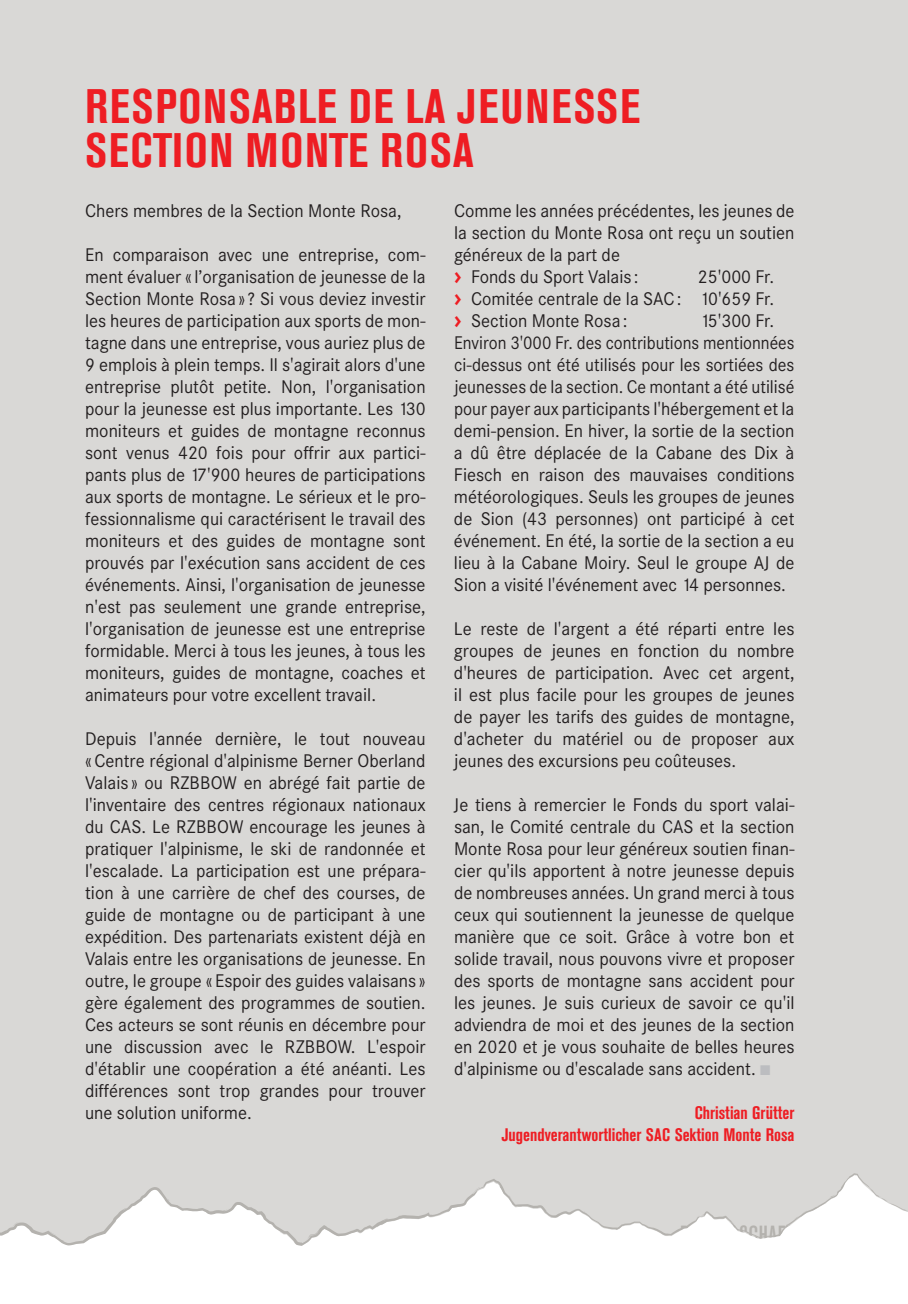
<style>
.page{position:relative;width:908px;height:1304px;background:#fff}
.page>*{position:absolute;margin:0;border:0;box-sizing:border-box;transform-origin:0 0}
.t1{font:700 48px/44px "Akzidenz Grot Con BQ";letter-spacing:.035em;color:#ee1d23}
.t2{font:18px/22px "Corporate SBQ";color:#231f20;text-align:justify}
.t3{font:700 18px/22px "Akzidenz Grot Con BQ";color:#ee1d23;text-align:right}
.s1{font-family:"Meta";font-weight:700;color:#ee1d23}
.s2{color:#bcbdc0}
</style>
<div class="page">
<div style="left:0;top:0;width:907px;height:1260px;background:#d9d8d6"></div>
<svg style="left:0;top:1173px;width:907px;height:87px"></svg>
<svg style="left:645px;top:1225px;width:8px;height:4px"></svg>
<svg style="left:774px;top:1234px;width:6px;height:3px"></svg>
<svg style="left:349px;top:1230px;width:5px;height:4px"></svg>
<svg style="left:200px;top:1210px;width:11px;height:5px"></svg>
<svg style="left:474px;top:1182px;width:16px;height:10px"></svg>
<svg style="left:863px;top:1184px;width:11px;height:10px"></svg>
<svg style="left:825px;top:1194px;width:10px;height:7px"></svg>
<svg style="left:785px;top:1214px;width:16px;height:12px"></svg>
<svg style="left:542px;top:1210px;width:4px;height:4px"></svg>
<svg style="left:166px;top:1198px;width:6px;height:9px"></svg>
<svg style="left:11px;top:1222px;width:8px;height:5px"></svg>
<h1 class="t1" style="left:85px;top:86px;width:556px">RESPONSABLE DE LA JEUNESSE<br>SECTION MONTE ROSA</h1>
<p class="t2" style="left:85px;top:200px;width:318px">Chers membres de la Section Monte Rosa,</p>
<p class="t2" style="left:85px;top:244px;width:342px">En comparaison avec une entreprise, com&shy;ment évaluer « l’organisation de jeunesse de la Section Monte Rosa» ? Si vous deviez investir les heures de participation aux sports de mon&shy;tagne dans une entreprise, vous auriez plus de 9 emplois à plein temps. Il s'agirait alors d'une entreprise plutôt petite. Non, l'organisation pour la jeunesse est plus importante. Les 130 moniteurs et guides de montagne reconnus sont venus 420 fois pour offrir aux partici&shy;pants plus de 17'900 heures de participations aux sports de montagne. Le sérieux et le pro&shy;fessionnalisme qui caractérisent le travail des moniteurs et des guides de montagne sont prouvés par l'exécution sans accident de ces événements. Ainsi, l'organisation de jeunesse n'est pas seulement une grande entreprise, l'organisation de jeunesse est une entreprise formidable. Merci à tous les jeunes, à tous les moniteurs, guides de montagne, coaches et animateurs pour votre excellent travail.</p>
<p class="t2" style="left:85px;top:728px;width:342px">Depuis l'année dernière, le tout nouveau «Centre régional d'alpinisme Berner Oberland Valais » ou RZBBOW en abrégé fait partie de l'inventaire des centres régionaux nationaux du CAS. Le RZBBOW encourage les jeunes à pratiquer l'alpinisme, le ski de randonnée et l'escalade. La participation est une prépara&shy;tion à une carrière de chef des courses, de guide de montagne ou de participant à une expédition. Des partenariats existent déjà en Valais entre les organisations de jeunesse. En outre, le groupe «Espoir des guides valaisans » gère également des programmes de soutien.<br>Ces acteurs se sont réunis en décembre pour une discussion avec le RZBBOW. L'espoir d'établir une coopération a été anéanti. Les différences sont trop grandes pour trouver une solution uniforme.</p>
<p class="t2" style="left:454px;top:200px;width:342px;text-align:left">Comme les années précédentes, les jeunes de la section du Monte Rosa ont reçu un soutien généreux de la part de<br><span class="s1">&gt;</span> Fonds du Sport Valais :</p>
<p class="t2" style="left:454px;top:266px;width:322px;text-indent:244px">25'000 Fr. <span class="s1">&gt;</span> Comitée centrale de la SAC: 10'659 Fr. <span class="s1">&gt;</span> Section Monte Rosa:</p>
<p class="t2" style="left:454px;top:310px;width:342px;text-align:left;text-indent:246px">15'300 Fr.<br>Environ 3'000 Fr. des contributions mentionnées ci-dessus ont été utilisés pour les sortiées des jeunesses de la section. Ce montant a été utilisé pour payer aux participants l'hébergement et la demi-pension. En hiver, la sortie de la section a dû être déplacée de la Cabane des Dix à Fiesch en raison des mauvaises conditions météorologiques. Seuls les groupes de jeunes de Sion (43 personnes) ont participé à cet événement. En été, la sortie de la section a eu lieu à la Cabane Moiry. Seul le groupe AJ de Sion a visité l'événement avec 14 personnes.</p>
<p class="t2" style="left:454px;top:618px;width:342px">Le reste de l'argent a été réparti entre les groupes de jeunes en fonction du nombre d'heures de participation. Avec cet argent, il est plus facile pour les groupes de jeunes de payer les tarifs des guides de montagne, d'acheter du matériel ou de proposer aux jeunes des excursions peu coûteuses.</p>
<p class="t2" style="left:454px;top:794px;width:342px">Je tiens à remercier le Fonds du sport valai&shy;san, le Comité centrale du CAS et la section Monte Rosa pour leur généreux soutien finan&shy;cier qu'ils apportent à notre jeunesse depuis de nombreuses années. Un grand merci à tous ceux qui soutiennent la jeunesse de quelque manière que ce soit. Grâce à votre bon et solide travail, nous pouvons vivre et proposer des sports de montagne sans accident pour les jeunes. Je suis curieux de savoir ce qu'il adviendra de moi et des jeunes de la section en 2020 et je vous souhaite de belles heures d'alpinisme ou d'escalade sans accident. <span class="s2">■</span></p>
<p class="t3" style="left:501px;top:1102px;width:294px">Christian Grütter<br>Jugendverantwortlicher SAC Sektion Monte Rosa</p>
</div>
